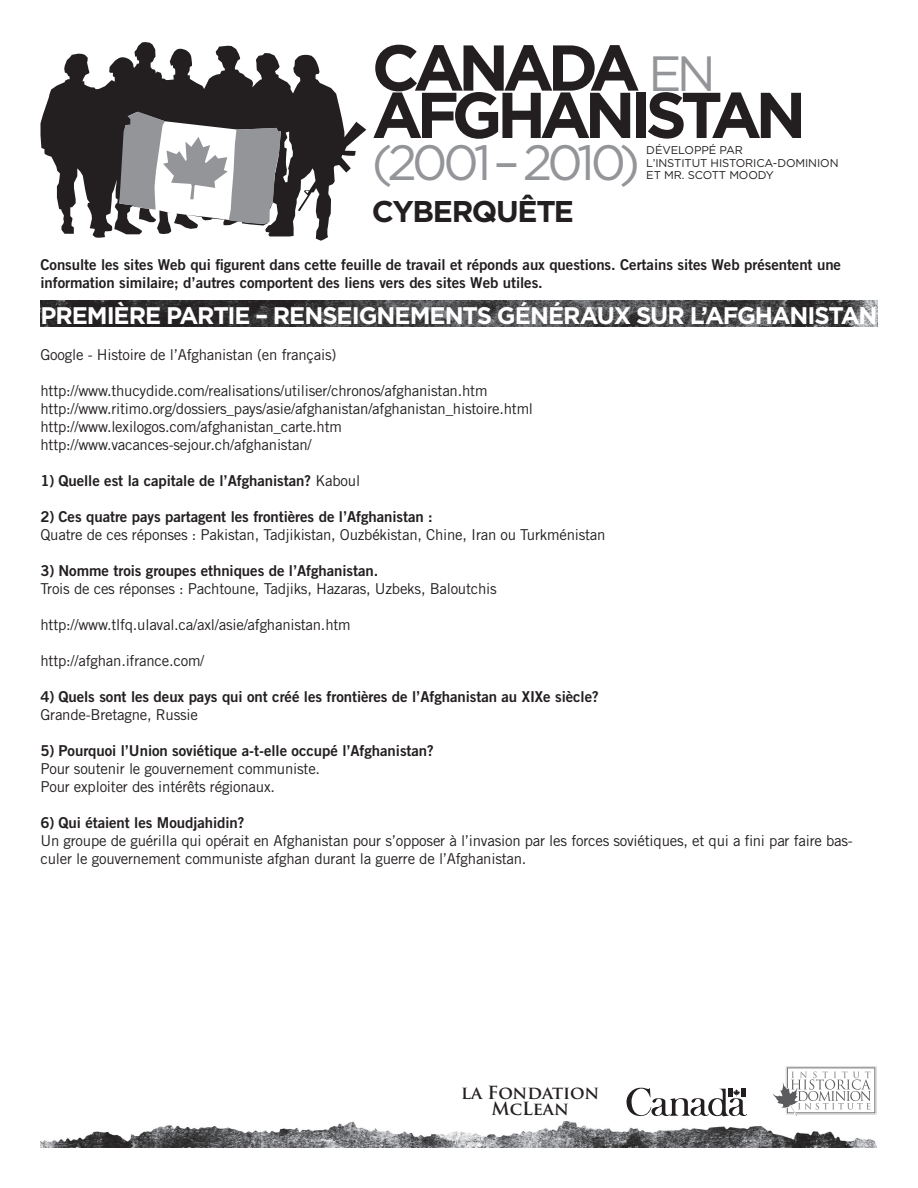
<style>
.page{position:relative;width:918px;height:1188px;background:#fff}
.page>*{position:absolute;margin:0;border:0;box-sizing:border-box;transform-origin:0 0}
.t1{font:700 64.5px/47.4px "Gotham";letter-spacing:-.095em;color:#231f20}
.t2{font:49.5px "Gotham";letter-spacing:-.1em;color:#939598}
.t3{font:700 30px "Gotham";letter-spacing:-.045em;color:#231f20}
.t4{font:700 24px "Gotham";letter-spacing:-.045em;color:#fff}
.t5{font:700 17.7px/16.2px "Trajan Pro";color:#231f20;text-align:center}
.t6{font:15px/18px "Trade Gothic";letter-spacing:-.015em;color:#231f20}
.t7{font:15px/18px "Trade Gothic Bold Two";letter-spacing:-.005em;color:#231f20}
.t8{font:11.25px/12.8px "Gotham";letter-spacing:-.01em;color:#231f20}
.s1{font-weight:400;font-size:49.5px;color:#939598}
.s2{font-family:"Trade Gothic"}
</style>
<div class="page">
<img style="left:40px;top:300px;width:838px;height:27px">
<img style="left:40px;top:1121px;width:837px;height:27px">
<svg style="left:40px;top:42px;width:326px;height:199px;fill:#231f20"></svg>
<svg style="left:119px;top:112px;width:162px;height:122px"></svg>
<svg style="left:773px;top:1066px;width:103px;height:50px"></svg>
<svg style="left:627px;top:1087px;width:120px;height:30px"></svg>
<h1 class="t1" style="left:372px;top:42px;width:436px">CANADA <span class="s1">EN<br></span>AFGHANISTAN</h1>
<h2 class="t2" style="left:372px;top:135px;width:270px">(2001 – 2010)</h2>
<h3 class="t3" style="left:372px;top:194px;width:204px">CYBERQUÊTE</h3>
<p class="t8" style="left:646px;top:143px;width:194px">DÉVELOPPÉ PAR<br>L’INSTITUT HISTORICA-DOMINION<br>ET MR. SCOTT MOODY</p>
<p class="t7" style="left:40px;top:255px;width:802px">Consulte les sites Web qui figurent dans cette feuille de travail et réponds aux questions. Certains sites Web présentent une information similaire; d’autres comportent des liens vers des sites Web utiles.</p>
<h3 class="t4" style="left:40px;top:302px;width:839px">PREMIÈRE PARTIE – RENSEIGNEMENTS GÉNÉRAUX SUR L’AFGHANISTAN</h3>
<p class="t6" style="left:40px;top:345px;width:298px">Google - Histoire de l’Afghanistan (en français)</p>
<p class="t6" style="left:40px;top:381px;width:494px">http://www.thucydide.com/realisations/utiliser/chronos/afghanistan.htm http://www.ritimo.org/dossiers_pays/asie/afghanistan/afghanistan_histoire.html http://www.lexilogos.com/afghanistan_carte.htm http://www.vacances-sejour.ch/afghanistan/</p>
<p class="t7" style="left:40px;top:471px;width:321px">1) Quelle est la capitale de l’Afghanistan? <span class="s2">Kaboul</span></p>
<p class="t7" style="left:40px;top:507px;width:394px">2) Ces quatre pays partagent les frontières de l’Afghanistan :</p>
<p class="t6" style="left:40px;top:525px;width:567px">Quatre de ces réponses : Pakistan, Tadjikistan, Ouzbékistan, Chine, Iran ou Turkménistan</p>
<p class="t7" style="left:40px;top:561px;width:339px">3) Nomme trois groupes ethniques de l’Afghanistan.</p>
<p class="t6" style="left:40px;top:579px;width:458px">Trois de ces réponses : Pachtoune, Tadjiks, Hazaras, Uzbeks, Baloutchis</p>
<p class="t6" style="left:40px;top:615px;width:312px">http://www.tlfq.ulaval.ca/axl/asie/afghanistan.htm</p>
<p class="t6" style="left:40px;top:651px;width:165px">http://afghan.ifrance.com/</p>
<p class="t7" style="left:40px;top:687px;width:560px">4) Quels sont les deux pays qui ont créé les frontières de l’Afghanistan au XIXe siècle?</p>
<p class="t6" style="left:40px;top:705px;width:159px">Grande-Bretagne, Russie</p>
<p class="t7" style="left:40px;top:741px;width:395px">5) Pourquoi l’Union soviétique a-t-elle occupé l’Afghanistan?</p>
<p class="t6" style="left:40px;top:759px;width:281px">Pour soutenir le gouvernement communiste.<br>Pour exploiter des intérêts régionaux.</p>
<p class="t7" style="left:40px;top:813px;width:205px">6) Qui étaient les Moudjahidin?</p>
<p class="t6" style="left:40px;top:831px;width:814px">Un groupe de guérilla qui opérait en Afghanistan pour s’opposer à l’invasion par les forces soviétiques, et qui a fini par faire bas&shy;culer le gouvernement communiste afghan durant la guerre de l’Afghanistan.</p>
<p class="t5" style="left:461px;top:1085px;width:140px">la Fondation<br>McLean</p>
</div>
